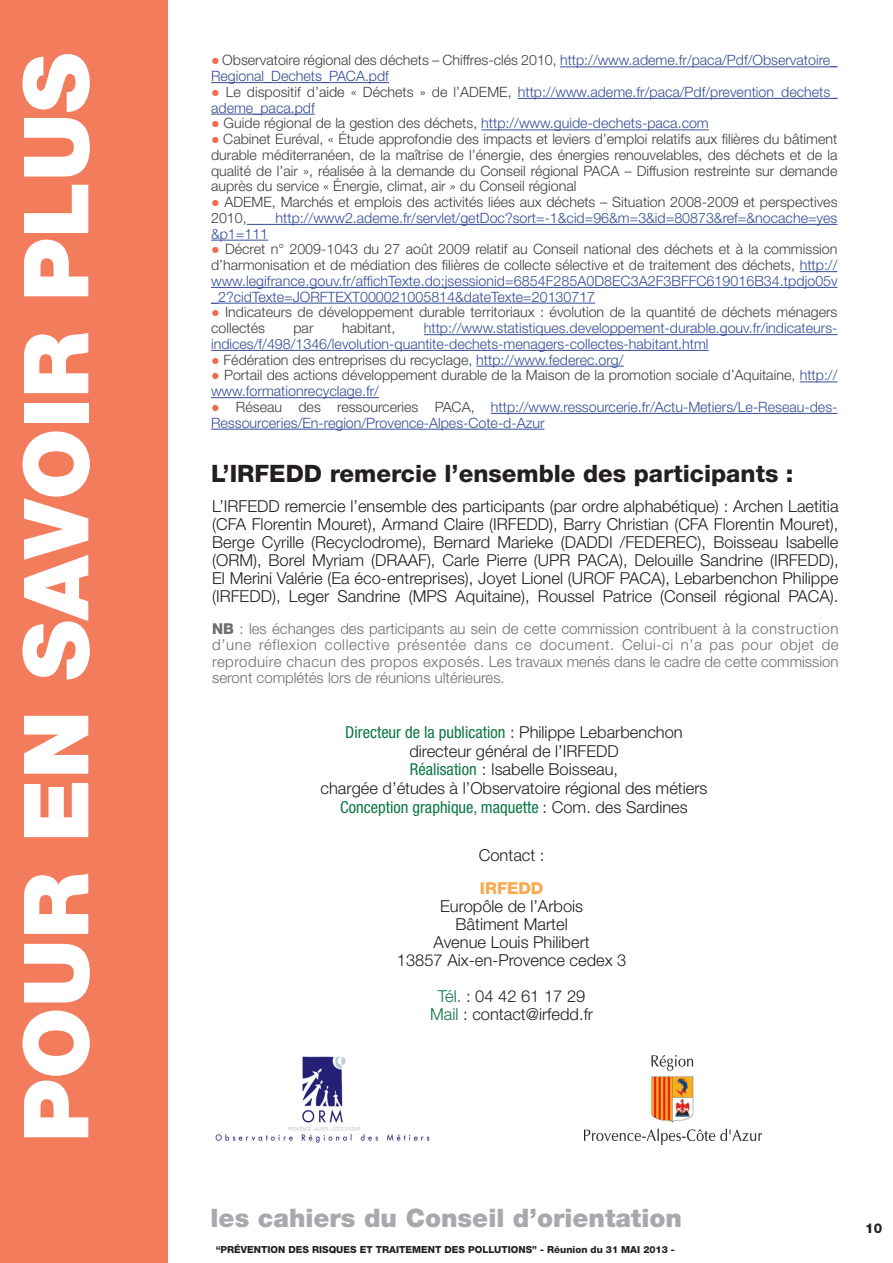
<style>
.page{position:relative;width:893px;height:1263px;background:#fff}
.page>*{position:absolute;margin:0;border:0;box-sizing:border-box;transform-origin:0 0}
.t1{font:900 90px "Helvetica Neue LT Std";color:#fff}
.t2{font:900 25.5px "Helvetica Neue LT Std";color:#a8a9ad}
.t3{font:800 24px "Helvetica Neue LT Std";color:#231f20}
.t4{font:300 16.5px/18px "Helvetica Neue LT Std";color:#231f20;text-align:justify}
.t5{font:condensed 16.5px "Helvetica Neue LT Std";color:#0c7744}
.t6{font:800 16.5px "Helvetica Neue LT Std";color:#faa84d}
.t7{font:300 15px/16.5px "Helvetica Neue LT Std";color:#6c6d70;text-align:justify}
.t8{font:300 14.25px/15.8px "Helvetica Neue LT Std";color:#3e3e3f}
.t9{font:300 14.25px/15.8px "Helvetica Neue LT Std";color:#354d96}
.t10{font:800 13.5px "Helvetica Neue LT Std";color:#231f20}
.t11{font:800 9.75px "Helvetica Neue LT Std";color:#231f20}
.s1{font-family:"Arial Narrow";font-weight:400;color:#f26b4d}
.s2{color:#3e3e3f}
.s3{color:#354d96}
.s4{font-weight:800}
.s5{font-weight:300;font-stretch:normal;color:#231f20}
.s6{font-weight:400;font-stretch:condensed;color:#0c7744}
.s7{color:#0c7744}
</style>
<div class="page">
<div style="left:0;top:0;width:168px;height:1263px;background:#f37c5d"></div>
<hr style="left:560px;top:67px;width:277px;height:1px;background:#354d96">
<hr style="left:211px;top:82px;width:178px;height:1px;background:#354d96">
<hr style="left:518px;top:98px;width:319px;height:1px;background:#354d96">
<hr style="left:211px;top:114px;width:104px;height:1px;background:#354d96">
<hr style="left:481px;top:130px;width:228px;height:1px;background:#354d96">
<hr style="left:247px;top:224px;width:590px;height:1px;background:#354d96">
<hr style="left:211px;top:240px;width:57px;height:1px;background:#354d96">
<hr style="left:800px;top:271px;width:37px;height:1px;background:#354d96">
<hr style="left:211px;top:287px;width:626px;height:1px;background:#354d96">
<hr style="left:211px;top:303px;width:384px;height:1px;background:#354d96">
<hr style="left:424px;top:334px;width:413px;height:1px;background:#354d96">
<hr style="left:211px;top:350px;width:498px;height:1px;background:#354d96">
<hr style="left:476px;top:366px;width:148px;height:1px;background:#354d96">
<hr style="left:800px;top:382px;width:37px;height:1px;background:#354d96">
<hr style="left:211px;top:397px;width:168px;height:1px;background:#354d96">
<hr style="left:491px;top:413px;width:346px;height:1px;background:#354d96">
<hr style="left:211px;top:429px;width:333px;height:1px;background:#354d96">
<img style="left:215px;top:1056px;width:215px;height:87px">
<img style="left:584px;top:1056px;width:178px;height:88px">
<p class="t1" style="left:3px;top:1142px;width:1091px;rotate:-90deg">POUR EN SAVOIR PLUS</p>
<p class="t9" style="left:211px;top:52px;width:628px"><span class="s1">●</span> <span class="s2">Observatoire régional des déchets – Chiffres-clés 2010,</span> http://www.ademe.fr/paca/Pdf/Observatoire_<br>Regional_Dechets_PACA.pdf</p>
<p class="t9" style="left:211px;top:84px;width:628px"><span class="s1">●</span> <span class="s2">Le dispositif d’aide « Déchets » de l’ADEME,</span> http://www.ademe.fr/paca/Pdf/prevention_dechets_ ademe_paca.pdf</p>
<p class="t8" style="left:211px;top:115px;width:499px"><span class="s1">●</span> Guide régional de la gestion des déchets, <span class="s3">http://www.guide-dechets-paca.com</span></p>
<p class="t8" style="left:211px;top:131px;width:628px;text-align:justify"><span class="s1">●</span> Cabinet Euréval, « Étude approfondie des impacts et leviers d’emploi relatifs aux filières du bâtiment durable méditerranéen, de la maîtrise de l’énergie, des énergies renouvelables, des déchets et de la qualité de l’air », réalisée à la demande du Conseil régional PACA – Diffusion restreinte sur demande auprès du service « Énergie, climat, air » du Conseil régional</p>
<p class="t8" style="left:211px;top:194px;width:628px"><span class="s1">●</span> ADEME, Marchés et emplois des activités liées aux déchets – Situation 2008-2009 et perspectives<br>2010,</p>
<p class="t9" style="left:276px;top:210px;width:563px">http://www2.ademe.fr/servlet/getDoc?sort=-1&amp;cid=96&amp;m=3&amp;id=80873&amp;ref=&amp;nocache=yes</p>
<p class="t9" style="left:211px;top:225px;width:59px">&amp;p1=111</p>
<p class="t8" style="left:211px;top:241px;width:628px;text-align:justify"><span class="s1">●</span> Décret n° 2009-1043 du 27 août 2009 relatif au Conseil national des déchets et à la commission d’harmonisation et de médiation des filières de collecte sélective et de traitement des déchets, <span class="s3">http:// www.legifrance.gouv.fr/affichTexte.do;jsessionid=6854F285A0D8EC3A2F3BFFC619016B34.tpdjo05v _2?cidTexte=JORFTEXT000021005814&amp;dateTexte=20130717</span></p>
<p class="t8" style="left:211px;top:304px;width:628px"><span class="s1">●</span> Indicateurs de développement durable territoriaux : évolution de la quantité de déchets ménagers collectés</p>
<p class="t9" style="left:211px;top:320px;width:628px;text-indent:213px">http://www.statistiques.developpement-durable.gouv.fr/indicateurs&shy;indices/f/498/1346/levolution-quantite-dechets-menagers-collectes-habitant.html</p>
<p class="t8" style="left:211px;top:351px;width:414px"><span class="s1">●</span> Fédération des entreprises du recyclage, <span class="s3">http://www.federec.org/</span></p>
<p class="t8" style="left:211px;top:367px;width:628px"><span class="s1">●</span> Portail des actions développement durable de la Maison de la promotion sociale d’Aquitaine, <span class="s3">http:// www.formationrecyclage.fr/</span></p>
<p class="t9" style="left:211px;top:399px;width:628px"><span class="s1">●</span> <span class="s2">Réseau des ressourceries PACA,</span> http://www.ressourcerie.fr/Actu-Metiers/Le-Reseau-des-<br>Ressourceries/En-region/Provence-Alpes-Cote-d-Azur</p>
<p class="t8" style="left:293px;top:320px;width:22px">par</p>
<p class="t8" style="left:342px;top:320px;width:55px">habitant,</p>
<p class="t3" style="left:211px;top:460px;width:584px">L’IRFEDD remercie l’ensemble des participants :</p>
<p class="t4" style="left:212px;top:497px;width:628px">L’IRFEDD remercie l’ensemble des participants (par ordre alphabétique) : Archen Laetitia (CFA Florentin Mouret), Armand Claire (IRFEDD), Barry Christian (CFA Florentin Mouret), Berge Cyrille (Recyclodrome), Bernard Marieke (DADDI /FEDEREC), Boisseau Isabelle (ORM), Borel Myriam (DRAAF), Carle Pierre (UPR PACA), Delouille Sandrine (IRFEDD),</p>
<p class="t4" style="left:212px;top:569px;width:628px">El Merini Valérie (Ea éco-entreprises), Joyet Lionel (UROF PACA), Lebarbenchon Philippe (IRFEDD), Leger Sandrine (MPS Aquitaine), Roussel Patrice (Conseil régional PACA).</p>
<p class="t7" style="left:212px;top:620px;width:628px"><span class="s4">NB</span> : les échanges des participants au sein de cette commission contribuent à la construction d’une réflexion collective présentée dans ce document. Celui-ci n’a pas pour objet de reproduire chacun des propos exposés. Les travaux menés dans le cadre de cette commission seront complétés lors de réunions ultérieures.</p>
<p class="t5" style="left:345px;top:722px;width:339px">Directeur de la publication <span class="s5">: Philippe Lebarbenchon</span></p>
<p class="t4" style="left:409px;top:741px;width:211px">directeur général de l’IRFEDD</p>
<p class="t4" style="left:410px;top:760px;width:210px"><span class="s6">Réalisation</span> : Isabelle Boisseau,</p>
<p class="t4" style="left:321px;top:779px;width:388px">chargée d’études à l’Observatoire régional des métiers</p>
<p class="t5" style="left:340px;top:797px;width:349px">Conception graphique, maquette <span class="s5">: Com. des Sardines</span></p>
<p class="t4" style="left:479px;top:845px;width:67px">Contact :</p>
<p class="t6" style="left:480px;top:878px;width:65px">IRFEDD</p>
<p class="t4" style="left:440px;top:896px;width:145px">Europôle de l’Arbois</p>
<p class="t4" style="left:456px;top:914px;width:114px">Bâtiment Martel</p>
<p class="t4" style="left:434px;top:932px;width:158px">Avenue Louis Philibert</p>
<p class="t4" style="left:397px;top:950px;width:231px">13857 Aix-en-Provence cedex 3</p>
<p class="t4" style="left:438px;top:986px;width:149px"><span class="s7">Tél.</span> : 04 42 61 17 29</p>
<p class="t4" style="left:430px;top:1004px;width:164px"><span class="s7">Mail</span> : contact@irfedd.fr</p>
<h2 class="t2" style="left:211px;top:1202px;width:473px">les cahiers du Conseil d’orientation</h2>
<p class="t11" style="left:216px;top:1244px;width:461px">“PRÉVENTION DES RISQUES ET TRAITEMENT DES POLLUTIONS” - Réunion du 31 MAI 2013 -</p>
<p class="t10" style="left:865px;top:1220px;width:19px">10</p>
</div>
